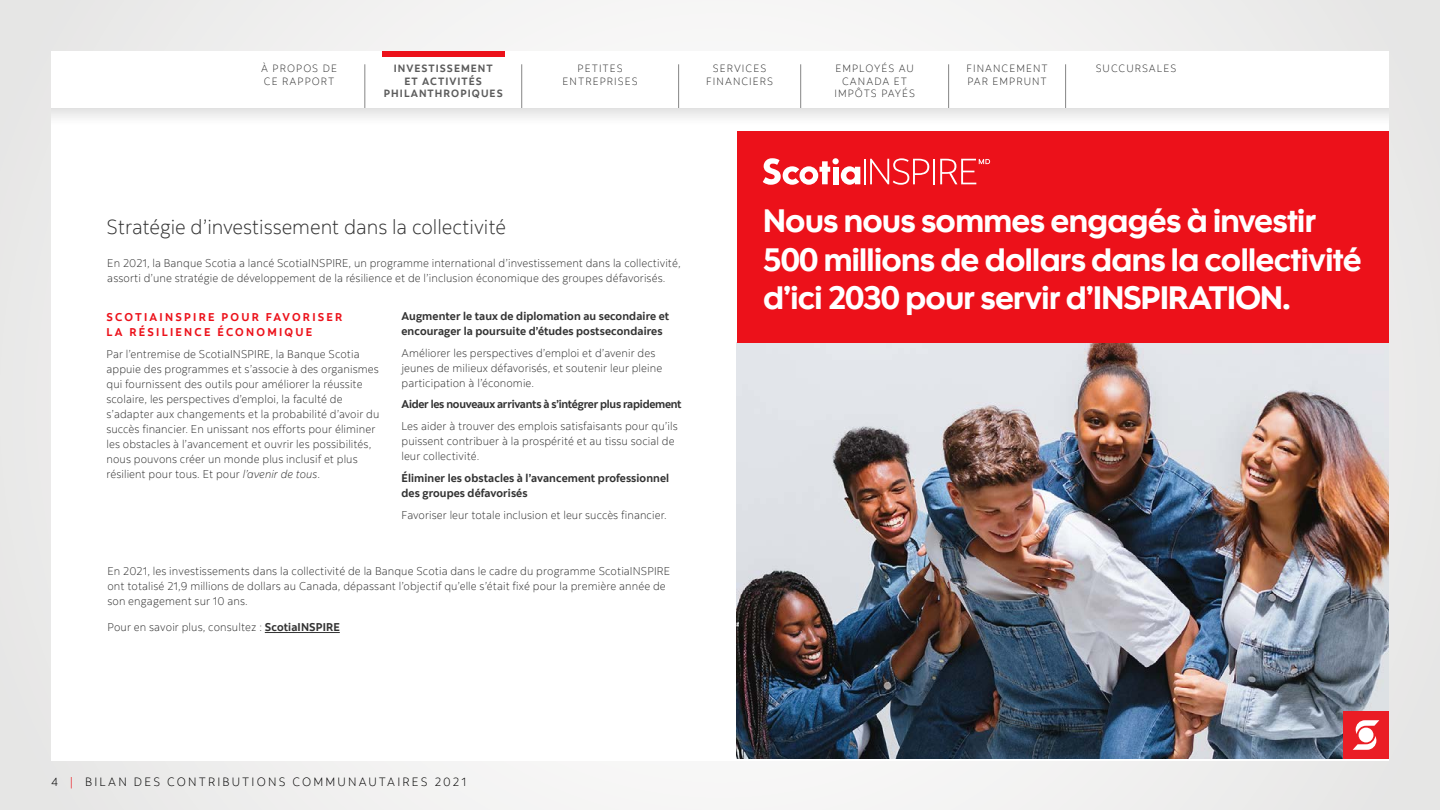
<style>
.page{position:relative;width:1440px;height:810px;background:#ebebea}
.page>*{position:absolute;margin:0;border:0;box-sizing:border-box;transform-origin:0 0}
.t1{font:32.25px/38.7px "Scotia Headline";letter-spacing:-.02em;color:#fff}
.t2{font:300 20.25px "Scotia";color:#333}
.t3{font:300 12px "Scotia";letter-spacing:.18em;color:#000}
.t4{font:300 11.25px/15px "Scotia";letter-spacing:.01em;color:#333}
.t5{font:700 11.25px/15px "Scotia";letter-spacing:.01em;color:#333}
.t6{font:700 11.25px "Scotia";letter-spacing:-.02em;color:#333}
.t7{font:700 11.25px/15px "Scotia";letter-spacing:.2em;color:#ec111a}
.t8{font:300 10.5px/12.6px "Scotia";letter-spacing:.1em;color:#333;text-align:center}
.t9{font:700 10.5px/12.6px "Scotia";letter-spacing:.1em;color:#5c5c5c;text-align:center}
.s1{font-style:italic}
.s2{font-weight:700}
.s3{color:#ec111a}
</style>
<div class="page">
<div style="left:51px;top:53px;width:1338px;height:708px;background:#fff"></div>
<div style="left:51px;top:51px;width:1338px;height:73px;background:linear-gradient(to right,#f0f0f0,#f0f0f0)"></div>
<div style="left:51px;top:51px;width:1338px;height:57px;background:#fff"></div>
<div style="left:382px;top:51px;width:123px;height:5px;background:#ec111a"></div>
<hr style="left:365px;top:64px;width:1px;height:44px;background:#858585">
<hr style="left:522px;top:64px;width:1px;height:44px;background:#858585">
<hr style="left:678px;top:64px;width:1px;height:44px;background:#858585">
<hr style="left:801px;top:64px;width:1px;height:44px;background:#858585">
<hr style="left:948px;top:64px;width:1px;height:44px;background:#858585">
<hr style="left:1065px;top:64px;width:1px;height:44px;background:#858585">
<hr style="left:265px;top:632px;width:75px;height:1px;background:#333">
<img style="left:737px;top:343px;width:652px;height:416px">
<div style="left:737px;top:131px;width:652px;height:212px;background:#ec111a"></div>
<div style="left:1344px;top:711px;width:45px;height:48px;background:#ea1d25"></div>
<svg style="left:1353px;top:720px;width:26px;height:30px"></svg>
<div style="left:1359px;top:728px;width:14px;height:14px;background:#fff;border-radius:50%"></div>
<div style="left:833px;top:167px;width:5px;height:17px;background:#fff"></div>
<div style="left:832px;top:158px;width:7px;height:6px;background:#fff;border-radius:50%"></div>
<svg style="left:763px;top:158px;width:67px;height:27px"></svg>
<svg style="left:841px;top:166px;width:19px;height:19px"></svg>
<hr style="left:864px;top:159px;width:2px;height:25px;background:#fff">
<svg style="left:870px;top:158px;width:59px;height:27px"></svg>
<hr style="left:933px;top:159px;width:2px;height:25px;background:#fff">
<svg style="left:940px;top:159px;width:50px;height:25px"></svg>
<p class="t8" style="left:261px;top:62px;width:77px;text-align:left">À PROPOS DE<br>CE RAPPORT</p>
<p class="t8" style="left:563px;top:62px;width:77px">PETITES<br>ENTREPRISES</p>
<p class="t8" style="left:706px;top:62px;width:68px">SERVICES<br>FINANCIERS</p>
<p class="t8" style="left:834px;top:62px;width:82px">EMPLOYÉS AU<br>CANADA ET<br>IMPÔTS PAYÉS</p>
<p class="t8" style="left:966px;top:62px;width:83px;text-align:left">FINANCEMENT<br>PAR EMPRUNT</p>
<p class="t9" style="left:394px;top:62px;width:101px">INVESTISSEMENT</p>
<p class="t8" style="left:1096px;top:62px;width:82px">SUCCURSALES</p>
<p class="t9" style="left:384px;top:75px;width:120px">ET ACTIVITÉS<br>PHILANTHROPIQUES</p>
<h2 class="t2" style="left:106px;top:214px;width:401px">Stratégie d’investissement dans la collectivité</h2>
<p class="t4" style="left:107px;top:256px;width:575px">En 2021, la Banque Scotia a lancé ScotiaINSPIRE, un programme international d’investissement dans la collectivité, assorti d’une stratégie de développement de la résilience et de l’inclusion économique des groupes défavorisés.</p>
<p class="t7" style="left:106px;top:310px;width:237px">SCOTIAINSPIRE POUR FAVORISER<br>LA RÉSILIENCE ÉCONOMIQUE</p>
<p class="t4" style="left:106px;top:346px;width:274px">Par l’entremise de ScotiaINSPIRE, la Banque Scotia appuie des programmes et s’associe à des organismes qui fournissent des outils pour améliorer la réussite scolaire, les perspectives d’emploi, la faculté de s’adapter aux changements et la probabilité d’avoir du succès financier. En unissant nos efforts pour éliminer les obstacles à l’avancement et ouvrir les possibilités, nous pouvons créer un monde plus inclusif et plus résilient pour tous. Et pour <span class="s1">l’avenir de tous</span>.</p>
<p class="t5" style="left:401px;top:309px;width:269px">Augmenter le taux de diplomation au secondaire et encourager la poursuite d’études postsecondaires</p>
<p class="t4" style="left:401px;top:345px;width:262px">Améliorer les perspectives d’emploi et d’avenir des jeunes de milieux défavorisés, et soutenir leur pleine participation à l’économie.</p>
<p class="t6" style="left:401px;top:397px;width:282px">Aider les nouveaux arrivants à s’intégrer plus rapidement</p>
<p class="t4" style="left:401px;top:419px;width:278px">Les aider à trouver des emplois satisfaisants pour qu’ils puissent contribuer à la prospérité et au tissu social de leur collectivité.</p>
<p class="t5" style="left:401px;top:471px;width:269px">Éliminer les obstacles à l’avancement professionnel des groupes défavorisés</p>
<p class="t4" style="left:401px;top:507px;width:267px">Favoriser leur totale inclusion et leur succès financier.</p>
<p class="t4" style="left:107px;top:563px;width:564px">En 2021, les investissements dans la collectivité de la Banque Scotia dans le cadre du programme ScotiaINSPIRE ont totalisé 21,9 millions de dollars au Canada, dépassant l’objectif qu’elle s’était fixé pour la première année de son engagement sur 10 ans.</p>
<p class="t4" style="left:107px;top:619px;width:234px">Pour en savoir plus, consultez : <span class="s2">ScotiaINSPIRE</span></p>
<p class="t3" style="left:51px;top:774px;width:417px">4 <span class="s3">|</span> BILAN DES CONTRIBUTIONS COMMUNAUTAIRES 2021</p>
<h1 class="t1" style="left:763px;top:202px;width:600px">Nous nous sommes engagés à investir<br>500 millions de dollars dans la collectivité d’ici 2030 pour servir d’INSPIRATION.</h1>
</div>
